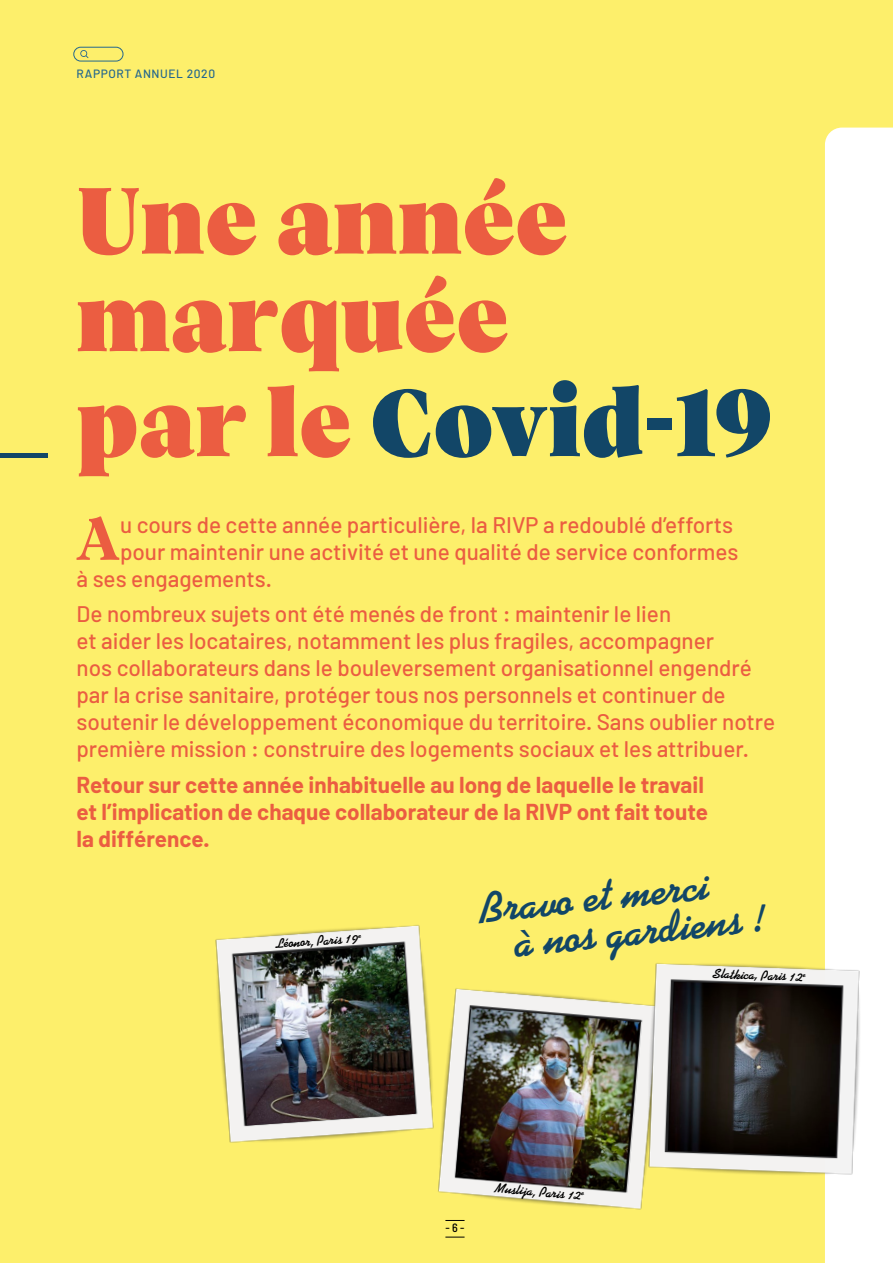
<style>
.page{position:relative;width:893px;height:1263px;background:#fdef6b}
.page>*{position:absolute;margin:0;border:0;box-sizing:border-box;transform-origin:0 0}
.t1{font:96px/101.2px "TRY Vesterbro Poster";letter-spacing:.01em;color:#eb5d41}
.t2{font:700 62.1px "TRY Vesterbro";color:#eb5d41}
.t3{font:700 43.65px/38px "Alako";color:#124667}
.t4{font:500 22.5px/27px "Barlow";color:#eb5d41}
.t5{font:700 22.5px/27px "Barlow";color:#eb5d41}
.t6{font:700 13.5px "Alako";color:#000}
.t7{font:500 12px "Barlow";letter-spacing:.05em;color:#24678d}
.t8{font:500 semi-condensed 12px "Barlow";color:#000}
.s1{color:#124667}
</style>
<div class="page">
<div style="left:825px;top:128px;width:68px;height:1135px;background:#fff"></div>
<hr style="left:0;top:453px;width:48px;height:4px;background:#124667">
<img style="left:215px;top:925px;width:211px;height:218px">
<img style="left:234px;top:944px;width:182px;height:182px">
<img style="left:426px;top:988px;width:218px;height:222px">
<img style="left:455px;top:1007px;width:187px;height:186px">
<img style="left:638px;top:953px;width:234px;height:233px">
<img style="left:668px;top:982px;width:174px;height:174px">
<div style="left:73px;top:47px;width:50px;height:14px;border:1px solid #24678d;border-radius:7px"></div>
<svg style="left:80px;top:50px;width:8px;height:8px"></svg>
<svg style="left:445px;top:1220px;width:20px;height:1px"></svg>
<svg style="left:445px;top:1237px;width:20px;height:1px"></svg>
<p class="t7" style="left:77px;top:66px;width:140px">RAPPORT ANNUEL 2020</p>
<p class="t1" style="left:77px;top:170px;width:696px">Une année marquée<br>par le <span class="s1">Covid-19</span></p>
<p class="t2" style="left:76px;top:497px;width:46px">A</p>
<p class="t4" style="left:120px;top:511px;width:615px">u cours de cette année particulière, la RIVP a redoublé d’efforts</p>
<p class="t4" style="left:120px;top:538px;width:620px">pour maintenir une activité et une qualité de service conformes</p>
<p class="t4" style="left:77px;top:565px;width:197px">à ses engagements.</p>
<p class="t4" style="left:77px;top:600px;width:700px">De nombreux sujets ont été menés de front : maintenir le lien<br>et aider les locataires, notamment les plus fragiles, accompagner<br>nos collaborateurs dans le bouleversement organisationnel engendré par la crise sanitaire, protéger tous nos personnels et continuer de soutenir le développement économique du territoire. Sans oublier notre première mission : construire des logements sociaux et les attribuer.</p>
<p class="t5" style="left:77px;top:771px;width:633px">Retour sur cette année inhabituelle au long de laquelle le travail et l’implication de chaque collaborateur de la RIVP ont fait toute la différence.</p>
<p class="t6" style="left:275px;top:935px;width:87px;rotate:-4deg">Léonor, Paris 19<sup>e</sup></p>
<p class="t3" style="left:508px;top:887px;width:252px;text-indent:-33px;rotate:-6deg">Bravo et merci<br>à nos gardiens !</p>
<p class="t6" style="left:714px;top:965px;width:94px;rotate:2deg">Slatkica, Paris 12<sup>e</sup></p>
<p class="t8" style="left:445px;top:1221px;width:21px">- 6 -</p>
<p class="t6" style="left:495px;top:1179px;width:91px;rotate:5deg">Muslija, Paris 12<sup>e</sup></p>
</div>
